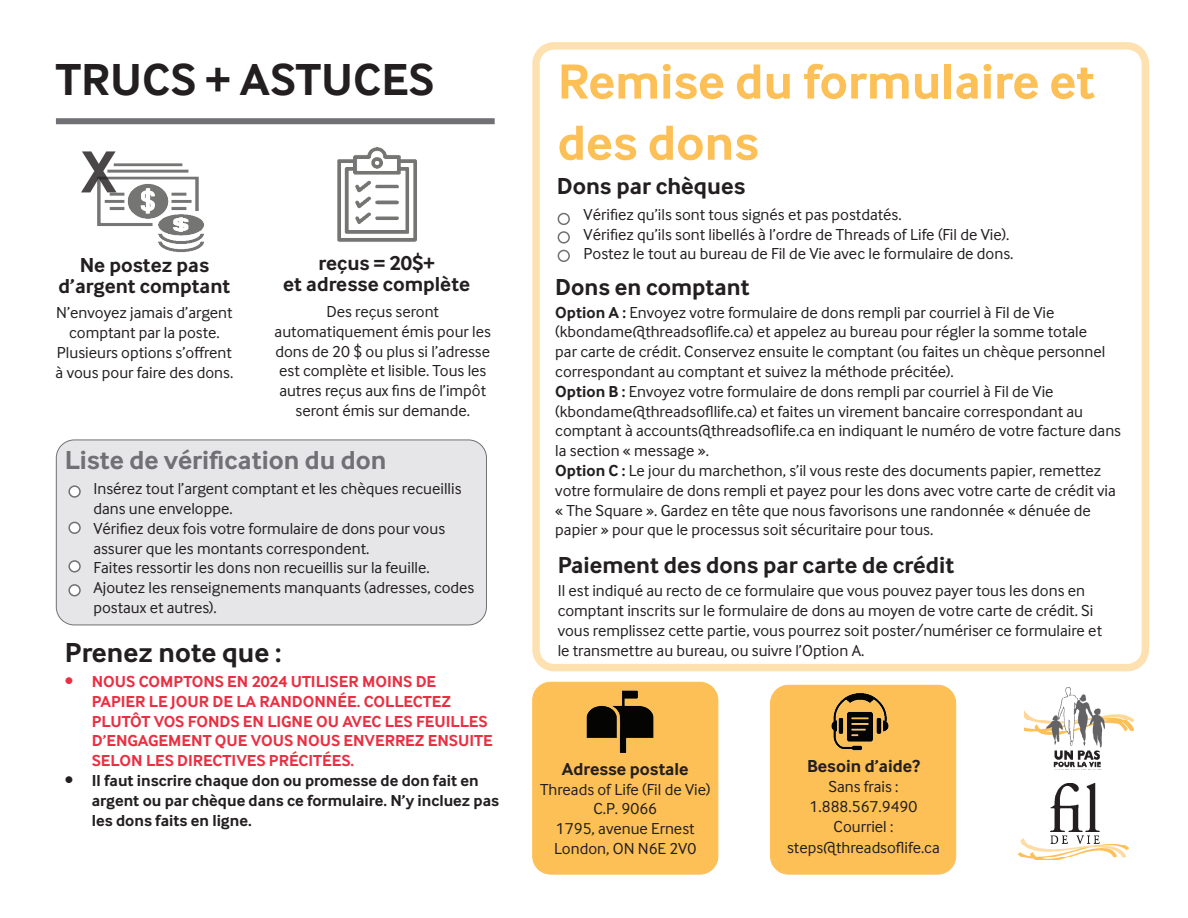
<style>
.page{position:relative;width:1188px;height:918px;background:#fff}
.page>*{position:absolute;margin:0;border:0;box-sizing:border-box;transform-origin:0 0}
.t1{font:700 61.5px "Inter Face";color:#231f20}
.t2{font:700 51px/61.2px "Inter Face";color:#fdc056}
.t3{font:700 46.5px "Inter Face";color:#231f20}
.t4{font:700 28.5px "Inter Face";color:#231f20}
.t5{font:700 27px "Inter Face";color:#717074}
.t6{font:700 24px "Inter Face";color:#231f20}
.t7{font:700 21px/21px "Inter Face";color:#231f20;text-align:center}
.t8{font:700 18px "Inter Face";color:#231f20}
.t9{font:16.5px/19.8px "Inter Face";color:#231f20}
.t10{font:700 16.5px/19.8px "Inter Face";color:#eb2f43}
.t11{font:700 16.5px/19.8px "Inter Face";color:#231f20}
.s1{font-weight:700}
</style>
<div class="page">
<div style="left:56px;top:440px;width:430px;height:185px;background:#e6e6e8;border-radius:18px"></div>
<div style="left:56px;top:440px;width:431px;height:185px;border:1px solid #717074;border-radius:18px"></div>
<div style="left:69px;top:486px;width:11px;height:11px;background:#fff;border-radius:50%"></div>
<div style="left:68px;top:485px;width:13px;height:13px;border:2px solid #717074;border-radius:50%"></div>
<div style="left:69px;top:522px;width:11px;height:11px;background:#fff;border-radius:50%"></div>
<div style="left:68px;top:522px;width:13px;height:12px;border:2px solid #717074;border-radius:50%"></div>
<div style="left:69px;top:561px;width:11px;height:11px;background:#fff;border-radius:50%"></div>
<div style="left:68px;top:560px;width:13px;height:13px;border:2px solid #717074;border-radius:50%"></div>
<div style="left:69px;top:585px;width:11px;height:11px;background:#fff;border-radius:50%"></div>
<div style="left:68px;top:584px;width:13px;height:12px;border:2px solid #717074;border-radius:50%"></div>
<div style="left:532px;top:42px;width:617px;height:629px;border:8px solid #fdc056;border-radius:18px"></div>
<div style="left:533px;top:682px;width:185px;height:192px;background:#fdc056;border-radius:18px"></div>
<div style="left:532px;top:682px;width:186px;height:192px;border:1px solid #fdc056;border-radius:18px"></div>
<div style="left:771px;top:685px;width:185px;height:189px;background:#fdc056;border-radius:18px"></div>
<div style="left:770px;top:685px;width:186px;height:189px;border:1px solid #fdc056;border-radius:18px"></div>
<img style="left:586px;top:690px;width:68px;height:64px">
<img style="left:818px;top:684px;width:85px;height:67px">
<img style="left:314px;top:124px;width:112px;height:118px">
<img style="left:97px;top:163px;width:107px;height:90px">
<div style="left:56px;top:118px;width:439px;height:6px;background:#717074"></div>
<div style="left:558px;top:213px;width:12px;height:12px;border:2px solid #717074;border-radius:50%"></div>
<div style="left:558px;top:231px;width:12px;height:13px;border:2px solid #717074;border-radius:50%"></div>
<div style="left:558px;top:250px;width:12px;height:12px;border:2px solid #717074;border-radius:50%"></div>
<img style="left:1024px;top:688px;width:110px;height:82px">
<img style="left:1017px;top:784px;width:112px;height:75px">
<h3 class="t3" style="left:56px;top:52px;width:380px">TRUCS + ASTUCES</h3>
<h1 class="t1" style="left:81px;top:136px;width:37px">X</h1>
<p class="t7" style="left:59px;top:255px;width:173px">Ne postez pas d’argent comptant</p>
<p class="t7" style="left:283px;top:252px;width:188px">reçus = 20$+<br>et adresse complète</p>
<p class="t9" style="left:56px;top:303px;width:179px;text-align:center">N’envoyez jamais d’argent comptant par la poste.<br>Plusieurs options s’offrent à vous pour faire des dons.</p>
<p class="t9" style="left:275px;top:301px;width:218px;text-align:center">Des reçus seront automatiquement émis pour les dons de 20 $ ou plus si l’adresse est complète et lisible. Tous les autres reçus aux fins de l’impôt seront émis sur demande.</p>
<h3 class="t5" style="left:65px;top:445px;width:323px">Liste de vérification du don</h3>
<p class="t9" style="left:93px;top:479px;width:382px">Insérez tout l’argent comptant et les chèques recueillis dans une enveloppe.<br>Vérifiez deux fois votre formulaire de dons pour vous assurer que les montants correspondent.<br>Faites ressortir les dons non recueillis sur la feuille.<br>Ajoutez les renseignements manquants (adresses, codes postaux et autres).</p>
<h3 class="t4" style="left:65px;top:636px;width:218px">Prenez note que :</h3>
<p class="t10" style="left:92px;top:672px;width:402px;text-indent:-27px">• NOUS COMPTONS EN 2024 UTILISER MOINS DE PAPIER LE JOUR DE LA RANDONNÉE. COLLECTEZ PLUTÔT VOS FONDS EN LIGNE OU AVEC LES FEUILLES D’ENGAGEMENT QUE VOUS NOUS ENVERREZ ENSUITE SELON LES DIRECTIVES PRÉCITÉES.</p>
<p class="t11" style="left:92px;top:771px;width:409px;text-indent:-27px">• Il faut inscrire chaque don ou promesse de don fait en argent ou par chèque dans ce formulaire. N’y incluez pas les dons faits en ligne.</p>
<h2 class="t2" style="left:558px;top:51px;width:539px">Remise du formulaire et des dons</h2>
<h3 class="t6" style="left:557px;top:172px;width:190px">Dons par chèques</h3>
<p class="t9" style="left:584px;top:204px;width:431px">Vérifiez qu’ils sont tous signés et pas postdatés.<br>Vérifiez qu’ils sont libellés à l’ordre de Threads of Life (Fil de Vie).<br>Postez le tout au bureau de Fil de Vie avec le formulaire de dons.</p>
<h3 class="t6" style="left:555px;top:273px;width:196px">Dons en comptant</h3>
<p class="t9" style="left:555px;top:302px;width:567px"><span class="s1">Option A :</span> Envoyez votre formulaire de dons rempli par courriel à Fil de Vie (kbondame@threadsoflife.ca) et appelez au bureau pour régler la somme totale<br>par carte de crédit. Conservez ensuite le comptant (ou faites un chèque personnel correspondant au comptant et suivez la méthode précitée).<br><span class="s1">Option B :</span> Envoyez votre formulaire de dons rempli par courriel à Fil de Vie (kbondame@threadsofllife.ca) et faites un virement bancaire correspondant au comptant à accounts@threadsoflife.ca en indiquant le numéro de votre facture dans la section « message ».<br><span class="s1">Option C :</span> Le jour du marchethon, s’il vous reste des documents papier, remettez votre formulaire de dons rempli et payez pour les dons avec votre carte de crédit via « The Square ». Gardez en tête que nous favorisons une randonnée « dénuée de papier » pour que le processus soit sécuritaire pour tous.</p>
<h3 class="t6" style="left:558px;top:552px;width:398px">Paiement des dons par carte de crédit</h3>
<p class="t9" style="left:558px;top:581px;width:546px">Il est indiqué au recto de ce formulaire que vous pouvez payer tous les dons en comptant inscrits sur le formulaire de dons au moyen de votre carte de crédit. Si vous remplissez cette partie, vous pourrez soit poster/numériser ce formulaire et le transmettre au bureau, ou suivre l’Option A.</p>
<p class="t8" style="left:562px;top:758px;width:128px">Adresse postale</p>
<p class="t9" style="left:540px;top:779px;width:172px;text-align:center">Threads of Life (Fil de Vie)<br>C.P. 9066<br>1795, avenue Ernest<br>London, ON N6E 2V0</p>
<p class="t8" style="left:807px;top:756px;width:114px">Besoin d’aide?</p>
<p class="t9" style="left:810px;top:776px;width:109px;text-align:center">Sans frais :<br>1.888.567.9490<br>Courriel :</p>
<p class="t9" style="left:787px;top:838px;width:154px">steps@threadsoflife.ca</p>
</div>
